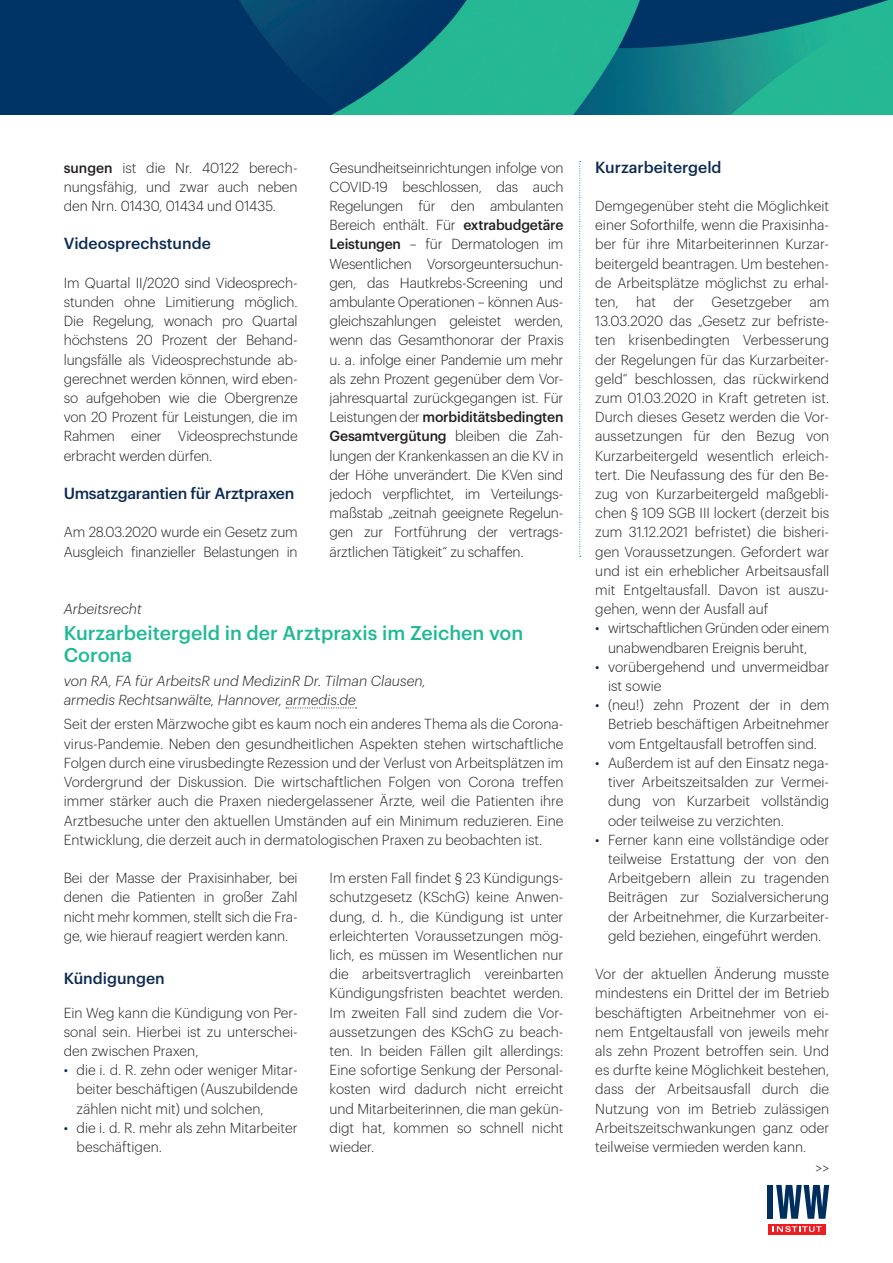
<style>
.page{position:relative;width:893px;height:1263px;background:#fff}
.page>*{position:absolute;margin:0;border:0;box-sizing:border-box;transform-origin:0 0}
.h0__Titel{font:500 19.5px/22.5px "Graphik";color:#20b995}
.z0__Zwischentitel-1{font:500 15.75px "Graphik";color:#0d2b51}
.z0__Zwischentitel-1-2{font:500 15.75px "Graphik";letter-spacing:-.02em;color:#0d2b51}
.g0__Grundtext{font:300 14.25px/19.2px "Graphik";color:#231f20;text-align:justify}
.v0__Vortext_Lead{font:300 14.25px/19.2px "Graphik";color:#231f20;text-align:justify}
.a0__Autor{font:italic 300 14.25px/19.2px "Graphik";color:#231f20}
.g0__Grundtext-2{font:300 14.25px/19.2px "Graphik";letter-spacing:-.025em;color:#231f20}
.d0__Dachzeile{font:italic 300 14.25px "Graphik";color:#231f20}
.s1{font-weight:500}
.s2{color:#0d2b51}
</style>
<div class="page">
<img style="left:0;top:0;width:893px;height:115px">
<div style="left:768px;top:1224px;width:57px;height:10px;background:#ee1d23"></div>
<svg style="left:773px;top:1226px;width:48px;height:6px"></svg>
<div style="left:768px;top:1185px;width:5px;height:34px;background:#002e5e"></div>
<svg style="left:776px;top:1185px;width:53px;height:34px"></svg>
<svg style="left:286px;top:707px;width:71px;height:1px"></svg>
<svg style="left:579px;top:161px;width:2px;height:396px"></svg>
<p class="g0__Grundtext" style="left:64px;top:157px;width:235px"><span class="s1">sungen</span> ist die Nr. 40122 berech&shy;nungsfähig, und zwar auch neben den Nrn. 01430, 01434 und 01435.</p>
<p class="z0__Zwischentitel-1" style="left:64px;top:232px;width:149px">Videosprechstunde</p>
<p class="g0__Grundtext" style="left:64px;top:272px;width:235px">Im Quartal II/2020 sind Videosprech&shy;stunden ohne Limitierung möglich.<br>Die Regelung, wonach pro Quartal höchstens 20 Prozent der Behand&shy;lungsfälle als Videosprechstunde ab&shy;gerechnet werden können, wird eben&shy;so aufgehoben wie die Obergrenze von 20 Prozent für Leistungen, die im Rahmen einer Videosprechstunde erbracht werden dürfen.</p>
<p class="z0__Zwischentitel-1-2" style="left:64px;top:481px;width:232px">Umsatzgarantien für Arztpraxen</p>
<p class="g0__Grundtext" style="left:64px;top:522px;width:235px">Am 28.03.2020 wurde ein Gesetz zum<br>Ausgleich finanzieller Belastungen in</p>
<p class="g0__Grundtext" style="left:330px;top:157px;width:235px;text-align:left">Gesundheitseinrichtungen infolge von COVID-19 beschlossen, das auch Regelungen für den ambulanten Bereich enthält. Für <span class="s1">extrabudgetäre Leistungen</span> – für Dermatologen im Wesentlichen Vorsorgeuntersuchun&shy;gen, das Hautkrebs-Screening und ambulante Operationen – können Aus&shy;gleichszahlungen geleistet werden, wenn das Gesamthonorar der Praxis u. a. infolge einer Pandemie um mehr als zehn Prozent gegenüber dem Vor&shy;jahresquartal zurückgegangen ist. Für Leistungen der <span class="s1">morbiditätsbedingten Gesamtvergütung</span> bleiben die Zah&shy;lungen der Krankenkassen an die KV in der Höhe unverändert. Die KVen sind jedoch verpflichtet, im Verteilungs&shy;maßstab „zeitnah geeignete Regelun&shy;gen zur Fortführung der vertrags&shy;ä rztlichen Tätigkeit“ zu schaffen.</p>
<p class="d0__Dachzeile" style="left:64px;top:599px;width:80px">Arbeitsrecht</p>
<p class="h0__Titel" style="left:64px;top:620px;width:461px">Kurzarbeitergeld in der Arztpraxis im Zeichen von<br>Corona</p>
<p class="a0__Autor" style="left:64px;top:670px;width:364px">von RA, FA für ArbeitsR und MedizinR Dr. Tilman Clausen, armedis Rechtsanwälte, Hannover, armedis.de</p>
<p class="v0__Vortext_Lead" style="left:64px;top:714px;width:501px">Seit der ersten Märzwoche gibt es kaum noch ein anderes Thema als die Corona&shy;virus-Pandemie. Neben den gesundheitlichen Aspekten stehen wirtschaftliche Folgen durch eine virusbedingte Rezession und der Verlust von Arbeitsplätzen im Vordergrund der Diskussion. Die wirtschaftlichen Folgen von Corona treffen immer stärker auch die Praxen niedergelassener Ärzte, weil die Patienten ihre Arztbesuche unter den aktuellen Umständen auf ein Minimum reduzieren. Eine Entwicklung, die derzeit auch in dermatologischen Praxen zu beobachten ist.</p>
<p class="g0__Grundtext" style="left:64px;top:867px;width:235px">Bei der Masse der Praxisinhaber, bei denen die Patienten in großer Zahl nicht mehr kommen, stellt sich die Fra&shy;ge, wie hierauf reagiert werden kann.</p>
<p class="z0__Zwischentitel-1" style="left:64px;top:966px;width:103px">Kündigungen</p>
<p class="g0__Grundtext" style="left:64px;top:1002px;width:235px">Ein Weg kann die Kündigung von Per&shy;sonal sein. Hierbei ist zu unterschei&shy;den zwischen Praxen,</p>
<p class="g0__Grundtext" style="left:77px;top:1059px;width:223px;text-indent:-13px"><span class="s2">•</span> die i. d. R. zehn oder weniger Mitar&shy;beiter beschäftigen (Auszubildende zählen nicht mit) und solchen,</p>
<p class="g0__Grundtext" style="left:77px;top:1117px;width:223px;text-indent:-13px"><span class="s2">•</span> die i. d. R. mehr als zehn Mitarbeiter beschäftigen.</p>
<p class="g0__Grundtext" style="left:330px;top:867px;width:235px">Im ersten Fall findet § 23 Kündigungs&shy;schutzgesetz (KSchG) keine Anwen&shy;dung, d. h., die Kündigung ist unter erleichterten Voraussetzungen mög&shy;lich, es müssen im Wesentlichen nur die arbeitsvertraglich vereinbarten Kündigungsfristen beachtet werden.<br>Im zweiten Fall sind zudem die Vor&shy;aussetzungen des KSchG zu beach&shy;ten. In beiden Fällen gilt allerdings:<br>Eine sofortige Senkung der Personal&shy;kosten wird dadurch nicht erreicht und Mitarbeiterinnen, die man gekün&shy;digt hat, kommen so schnell nicht wieder.</p>
<p class="z0__Zwischentitel-1" style="left:595px;top:155px;width:128px">Kurzarbeitergeld</p>
<p class="g0__Grundtext" style="left:595px;top:195px;width:235px;text-align:left">Demgegenüber steht die Möglichkeit einer Soforthilfe, wenn die Praxisinha&shy;ber für ihre Mitarbeiterinnen Kurzar&shy;beitergeld beantragen. Um bestehen&shy;de Arbeitsplätze möglichst zu erhal&shy;ten, hat der Gesetzgeber am 13.03.2020 das „Gesetz zur befriste&shy;ten krisenbedingten Verbesserung der Regelungen für das Kurzarbeiter&shy;geld“ beschlossen, das rückwirkend zum 01.03.2020 in Kraft getreten ist.<br>Durch dieses Gesetz werden die Vor&shy;aussetzungen für den Bezug von Kurzarbeitergeld wesentlich erleich&shy;tert. Die Neufassung des für den Be&shy;zug von Kurzarbeitergeld maßgebli&shy;chen § 109 SGB III lockert (derzeit bis zum 31.12.2021 befristet) die bisheri&shy;gen Voraussetzungen. Gefordert war und ist ein erheblicher Arbeitsausfall mit Entgeltausfall. Davon ist auszu&shy;gehen, wenn der Ausfall auf</p>
<p class="g0__Grundtext-2" style="left:608px;top:618px;width:223px;text-indent:-13px"><span class="s2">•</span> wirtschaftlichen Gründen oder einem unabwendbaren Ereignis beruht,</p>
<p class="g0__Grundtext" style="left:608px;top:656px;width:223px;text-indent:-13px"><span class="s2">•</span> vorübergehend und unvermeidbar ist sowie</p>
<p class="g0__Grundtext" style="left:608px;top:694px;width:223px;text-indent:-13px"><span class="s2">•</span> (neu!) zehn Prozent der in dem Betrieb beschäftigen Arbeitnehmer vom Entgeltausfall betroffen sind.</p>
<p class="g0__Grundtext" style="left:608px;top:752px;width:223px;text-indent:-13px"><span class="s2">•</span> Außerdem ist auf den Einsatz nega&shy;tiver Arbeitszeitsalden zur Vermei&shy;dung von Kurzarbeit vollständig oder teilweise zu verzichten.</p>
<p class="g0__Grundtext" style="left:608px;top:829px;width:223px;text-indent:-13px"><span class="s2">•</span> Ferner kann eine vollständige oder teilweise Erstattung der von den Arbeitgebern allein zu tragenden Beiträgen zur Sozialversicherung der Arbeitnehmer, die Kurzarbeiter&shy;geld beziehen, eingeführt werden.</p>
<p class="g0__Grundtext" style="left:595px;top:963px;width:235px">Vor der aktuellen Änderung musste mindestens ein Drittel der im Betrieb beschäftigten Arbeitnehmer von ei&shy;nem Entgeltausfall von jeweils mehr als zehn Prozent betroffen sein. Und es durfte keine Möglichkeit bestehen, dass der Arbeitsausfall durch die Nutzung von im Betrieb zulässigen Arbeitszeitschwankungen ganz oder teilweise vermieden werden kann.</p>
<p class="g0__Grundtext" style="left:815px;top:1157px;width:15px">&gt;&gt;</p>
</div>
